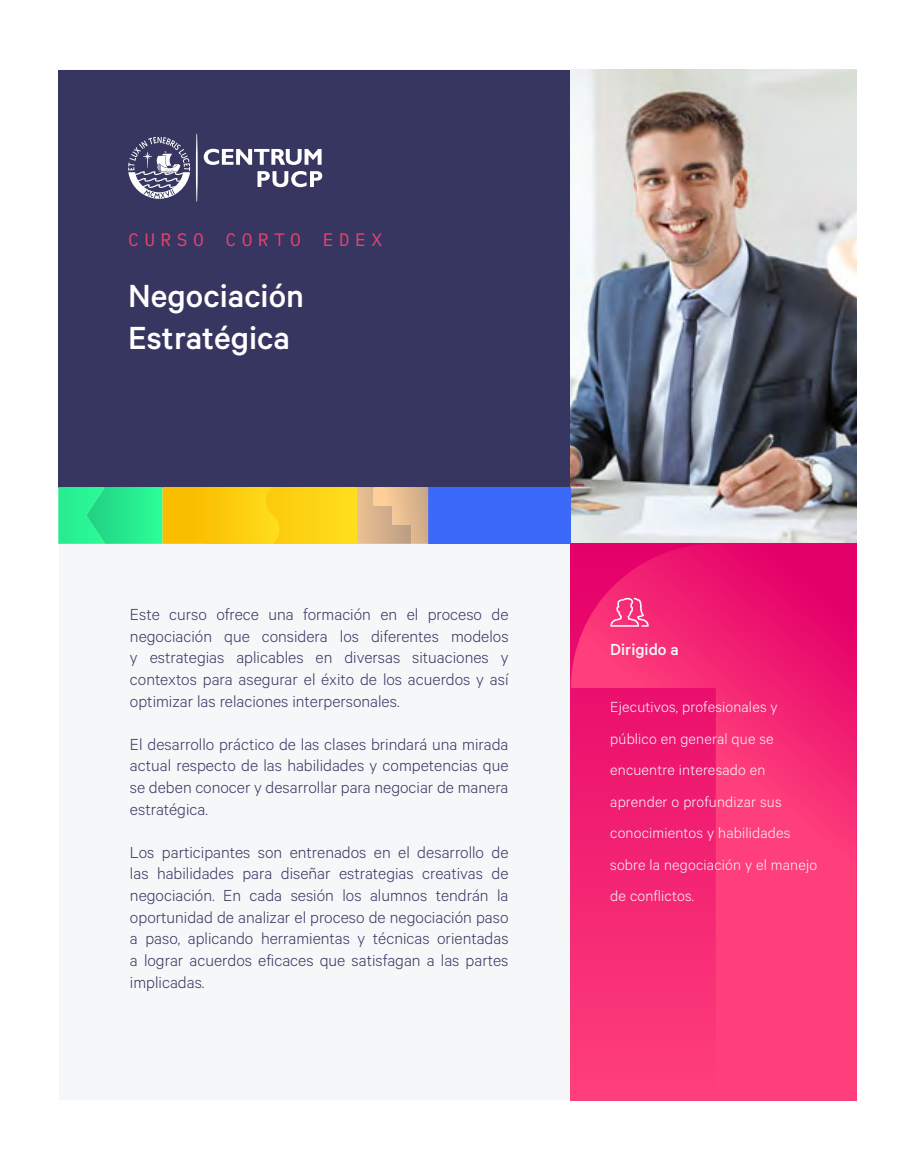
<style>
.page{position:relative;width:915px;height:1170px;background:#fff}
.page>*{position:absolute;margin:0;border:0;box-sizing:border-box;transform-origin:0 0}
.t1{font:500 36px/42px "Calibre";color:#fff}
.t2{font:300 18px/21.6px "Calibre";color:#363661;text-align:justify}
.t3{font:18px "i A Writer Duospace";letter-spacing:.3em;color:#e94272}
.t4{font:500 18px "Calibre";color:#f6f7f9}
.t5{font:300 16.5px/31.5px "Calibre";letter-spacing:.01em;color:#f6f7f9}
</style>
<div class="page">
<div style="left:59px;top:70px;width:797px;height:1030px;background:#f6f7f9"></div>
<div style="left:58px;top:70px;width:512px;height:417px;background:#363661"></div>
<svg style="left:204px;top:149px;width:117px;height:16px"></svg>
<svg style="left:257px;top:171px;width:65px;height:16px"></svg>
<hr style="left:196px;top:133px;width:1px;height:69px;background:#fff;border-radius:50%">
<svg style="left:128px;top:137px;width:62px;height:62px"></svg>
<img style="left:570px;top:70px;width:286px;height:474px">
<svg style="left:570px;top:544px;width:286px;height:556px;background:#f52974"></svg>
<svg style="left:610px;top:597px;width:38px;height:29px"></svg>
<div style="left:428px;top:487px;width:142px;height:57px;background:#3b69fa"></div>
<svg style="left:357px;top:487px;width:71px;height:57px;background:#ddb68e"></svg>
<div style="left:207px;top:487px;width:150px;height:57px;background:#fed516"></div>
<svg style="left:58px;top:487px;width:211px;height:57px"></svg>
<p class="t3" style="left:128px;top:226px;width:255px">CURSO CORTO EDEX</p>
<h1 class="t1" style="left:128px;top:274px;width:177px">Negociación<br>Estratégica</h1>
<p class="t2" style="left:130px;top:603px;width:380px">Este curso ofrece una formación en el proceso de negociación que considera los diferentes modelos y estrategias aplicables en diversas situaciones y contextos para asegurar el éxito de los acuerdos y así optimizar las relaciones interpersonales.</p>
<p class="t2" style="left:130px;top:732px;width:380px">El desarrollo práctico de las clases brindará una mirada actual respecto de las habilidades y competencias que se deben conocer y desarrollar para negociar de manera estratégica.</p>
<p class="t2" style="left:130px;top:840px;width:380px">Los participantes son entrenados en el desarrollo de las habilidades para diseñar estrategias creativas de negociación. En cada sesión los alumnos tendrán la oportunidad de analizar el proceso de negociación paso a paso, aplicando herramientas y técnicas orientadas a lograr acuerdos eficaces que satisfagan a las partes implicadas.</p>
<p class="t4" style="left:610px;top:639px;width:70px">Dirigido a</p>
<p class="t5" style="left:610px;top:690px;width:208px">Ejecutivos, profesionales y público en general que se encuentre interesado en aprender o profundizar sus conocimientos y habilidades sobre la negociación y el manejo de conflictos.</p>
</div>
